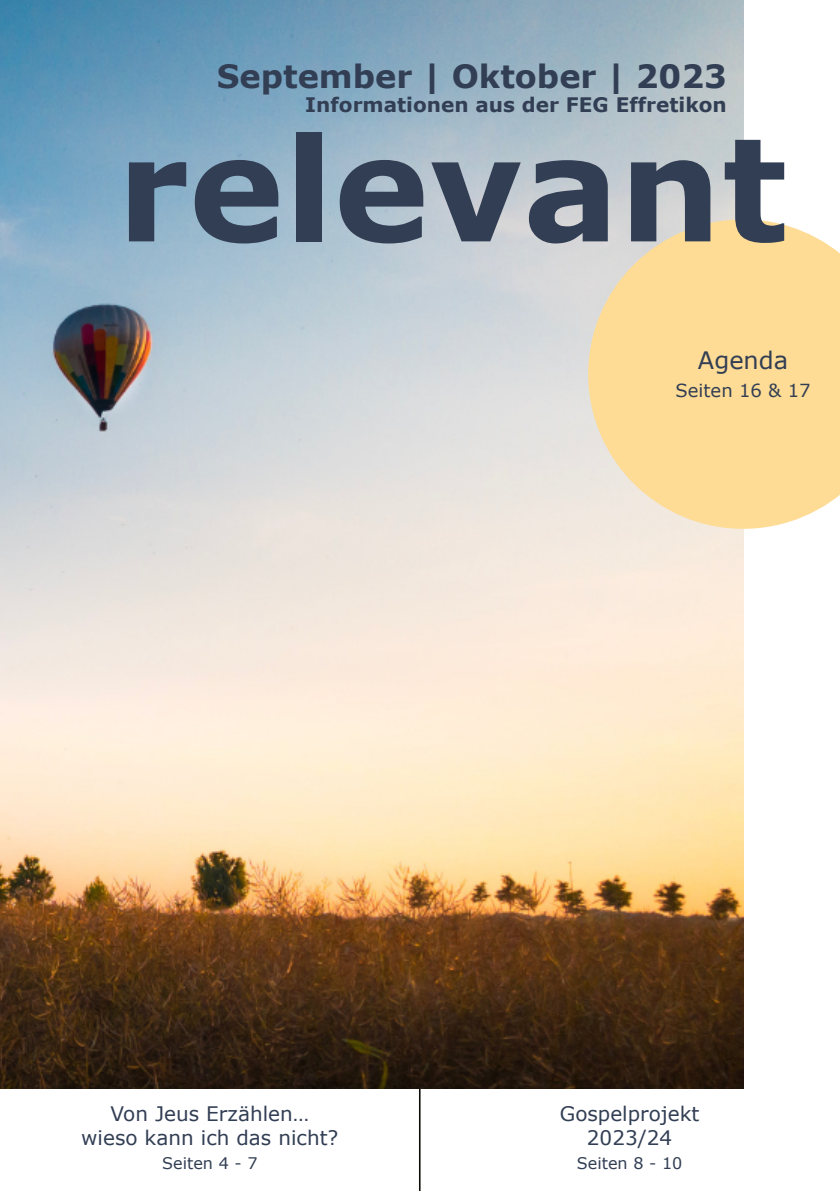
<style>
.page{position:relative;width:840px;height:1191px;background:#fff}
.page>*{position:absolute;margin:0;border:0;box-sizing:border-box;transform-origin:0 0}
.t1{font:700 144px "Verdana";color:#323e54}
.t2{font:700 32px "Verdana";color:#323e54}
.t3{font:24px "Verdana";color:#323e54}
.t4{font:20px/24px "Verdana";color:#323e54;text-align:center}
.t5{font:700 20px "Verdana";color:#323e54}
.t6{font:18px "Verdana";color:#323e54}
.t7{font:16px "Verdana";color:#323e54}
</style>
<div class="page">
<hr style="left:419px;top:1089px;width:1px;height:102px;background:#0e0d0a">
<img style="left:0;top:0;width:743px;height:1089px">
<svg style="left:588px;top:219px;width:252px;height:310px;background:#fadda1"></svg>
<h2 class="t2" style="left:217px;top:63px;width:511px">September | Oktober | 2023</h2>
<p class="t5" style="left:305px;top:96px;width:423px">Informationen aus der FEG Effretikon</p>
<h1 class="t1" style="left:117px;top:131px;width:672px">relevant</h1>
<p class="t3" style="left:698px;top:351px;width:92px">Agenda</p>
<p class="t6" style="left:675px;top:383px;width:137px">Seiten 16 &amp; 17</p>
<p class="t4" style="left:81px;top:1103px;width:259px">Von Jeus Erzählen… wieso kann ich das nicht?</p>
<p class="t7" style="left:162px;top:1157px;width:97px">Seiten 4 - 7</p>
<p class="t4" style="left:560px;top:1103px;width:141px">Gospelprojekt<br>2023/24</p>
<p class="t7" style="left:577px;top:1157px;width:107px">Seiten 8 - 10</p>
</div>
